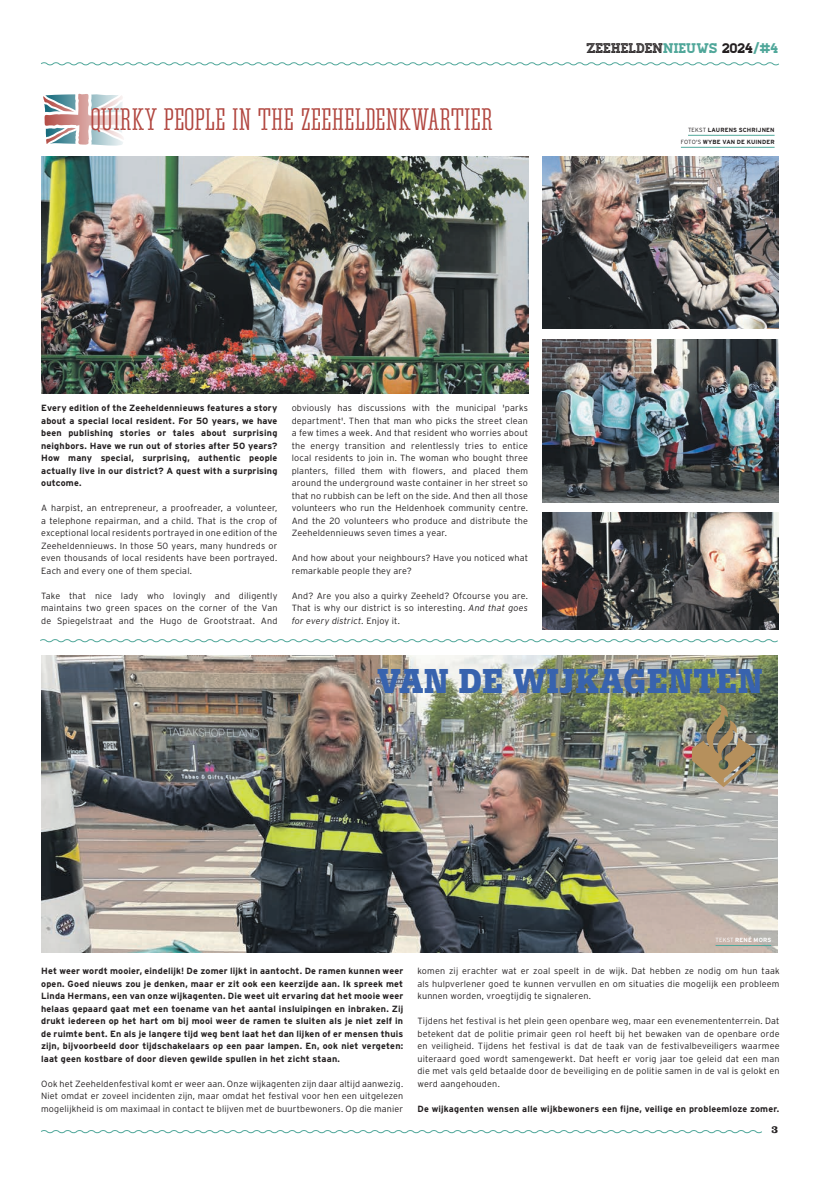
<style>
.page{position:relative;width:820px;height:1177px;background:#fff}
.page>*{position:absolute;margin:0;border:0;box-sizing:border-box;transform-origin:0 0}
.t1{font:700 34px "Boton BQ";letter-spacing:.02em;color:#3863ae}
.t2{font:29px "Corki Tuscan";letter-spacing:.005em;color:#b1463f}
.t3{font:14px "Homestead Inline";color:#231f20}
.t4{font:700 11px "Clarendon LT Std";color:#231f20}
.t5{font:300 9px/12.5px "Interstate";letter-spacing:.02em;color:#231f20;text-align:justify}
.t6{font:700 9px/12.5px "Interstate";letter-spacing:.02em;color:#231f20;text-align:justify}
.t7{font:700 6px/12px "Interstate";letter-spacing:.02em;color:#231f20;text-align:right}
.t8{font:700 6px "Interstate";letter-spacing:.025em;color:#fff}
.s1{font-family:"Homestead";color:#50a79a}
.s2{font-family:"Homestead"}
.s3{font-weight:300}
.s4{font-style:italic}
</style>
<div class="page">
<svg style="left:41px;top:62px;width:738px;height:4px"></svg>
<svg style="left:41px;top:1130px;width:721px;height:4px"></svg>
<img style="left:42px;top:655px;width:735px;height:297px">
<svg style="left:40px;top:639px;width:738px;height:4px"></svg>
<svg style="left:43px;top:93px;width:81px;height:53px"></svg>
<img style="left:691px;top:704px;width:64px;height:83px">
<hr style="left:715px;top:945px;width:56px;height:1px;background:#50a79a">
<img style="left:42px;top:157px;width:486px;height:236px">
<img style="left:542px;top:157px;width:236px;height:172px">
<img style="left:542px;top:512px;width:236px;height:117px">
<img style="left:542px;top:339px;width:236px;height:163px">
<hr style="left:687px;top:135px;width:87px;height:1px;background:#50a79a">
<hr style="left:680px;top:147px;width:94px;height:1px;background:#50a79a">
<h2 class="t2" style="left:91px;top:103px;width:403px">QUIRKY PEOPLE IN THE ZEEHELDENKWARTIER</h2>
<h3 class="t3" style="left:586px;top:40px;width:193px">ZEEHELDEN<span class="s1">NIEUWS</span> <span class="s2">2024</span><span class="s1">/#4</span></h3>
<p class="t7" style="left:680px;top:124px;width:95px"><span class="s3">TEKST</span> LAURENS SCHRIJNEN<br><span class="s3">FOTO'S</span> WYBE VAN DE KUINDER</p>
<p class="t6" style="left:41px;top:402px;width:238px">Every edition of the Zeeheldennieuws features a story about a special local resident. For 50 years, we have been publishing stories or tales about surprising neighbors. Have we run out of stories after 50 years?<br>How many special, surprising, authentic people actually live in our district? A quest with a surprising outcome.</p>
<p class="t5" style="left:41px;top:502px;width:238px">A harpist, an entrepreneur, a proofreader, a volunteer, a telephone repairman, and a child. That is the crop of exceptional local residents portrayed in one edition of the Zeeheldennieuws. In those 50 years, many hundreds or even thousands of local residents have been portrayed.<br>Each and every one of them special.</p>
<p class="t5" style="left:41px;top:589px;width:238px">Take that nice lady who lovingly and diligently maintains two green spaces on the corner of the Van de Spiegelstraat and the Hugo de Grootstraat. And</p>
<p class="t5" style="left:291px;top:402px;width:238px">obviously has discussions with the municipal 'parks department'. Then that man who picks the street clean a few times a week. And that resident who worries about the energy transition and relentlessly tries to entice local residents to join in. The woman who bought three planters, filled them with flowers, and placed them around the underground waste container in her street so that no rubbish can be left on the side. And then all those volunteers who run the Heldenhoek community centre.<br>And the 20 volunteers who produce and distribute the Zeeheldennieuws seven times a year.</p>
<p class="t5" style="left:291px;top:552px;width:238px">And how about your neighbours? Have you noticed what remarkable people they are?</p>
<p class="t5" style="left:291px;top:589px;width:238px">And? Are you also a quirky Zeeheld? Ofcourse you are.<br>That is why our district is so interesting. <span class="s4">And that goes for every district.</span> Enjoy it.</p>
<h1 class="t1" style="left:377px;top:661px;width:386px">VAN DE WIJKAGENTEN</h1>
<p class="t6" style="left:41px;top:964px;width:363px">Het weer wordt mooier, eindelijk! De zomer lijkt in aantocht. De ramen kunnen weer open. Goed nieuws zou je denken, maar er zit ook een keerzijde aan. Ik spreek met Linda Hermans, een van onze wijkagenten. Die weet uit ervaring dat het mooie weer helaas gepaard gaat met een toename van het aantal insluipingen en inbraken. Zij drukt iedereen op het hart om bij mooi weer de ramen te sluiten als je niet zelf in de ruimte bent. En als je langere tijd weg bent laat het dan lijken of er mensen thuis zijn, bijvoorbeeld door tijdschakelaars op een paar lampen. En, ook niet vergeten: laat geen kostbare of door dieven gewilde spullen in het zicht staan.</p>
<p class="t5" style="left:41px;top:1077px;width:363px">Ook het Zeeheldenfestival komt er weer aan. Onze wijkagenten zijn daar altijd aanwezig.<br>Niet omdat er zoveel incidenten zijn, maar omdat het festival voor hen een uitgelezen mogelijkheid is om maximaal in contact te blijven met de buurtbewoners. Op die manier</p>
<p class="t8" style="left:715px;top:936px;width:57px"><span class="s3">TEKST</span> RENÉ MORS</p>
<p class="t5" style="left:417px;top:964px;width:363px">komen zij erachter wat er zoal speelt in de wijk. Dat hebben ze nodig om hun taak als hulpverlener goed te kunnen vervullen en om situaties die mogelijk een probleem kunnen worden, vroegtijdig te signaleren.</p>
<p class="t5" style="left:417px;top:1014px;width:363px">Tijdens het festival is het plein geen openbare weg, maar een evenemententerrein. Dat betekent dat de politie primair geen rol heeft bij het bewaken van de openbare orde en veiligheid. Tijdens het festival is dat de taak van de festivalbeveiligers waarmee uiteraard goed wordt samengewerkt. Dat heeft er vorig jaar toe geleid dat een man die met vals geld betaalde door de beveiliging en de politie samen in de val is gelokt en werd aangehouden.</p>
<p class="t6" style="left:417px;top:1102px;width:363px">De wijkagenten wensen alle wijkbewoners een fijne, veilige en probleemloze zomer.</p>
<p class="t4" style="left:771px;top:1122px;width:8px">3</p>
</div>
